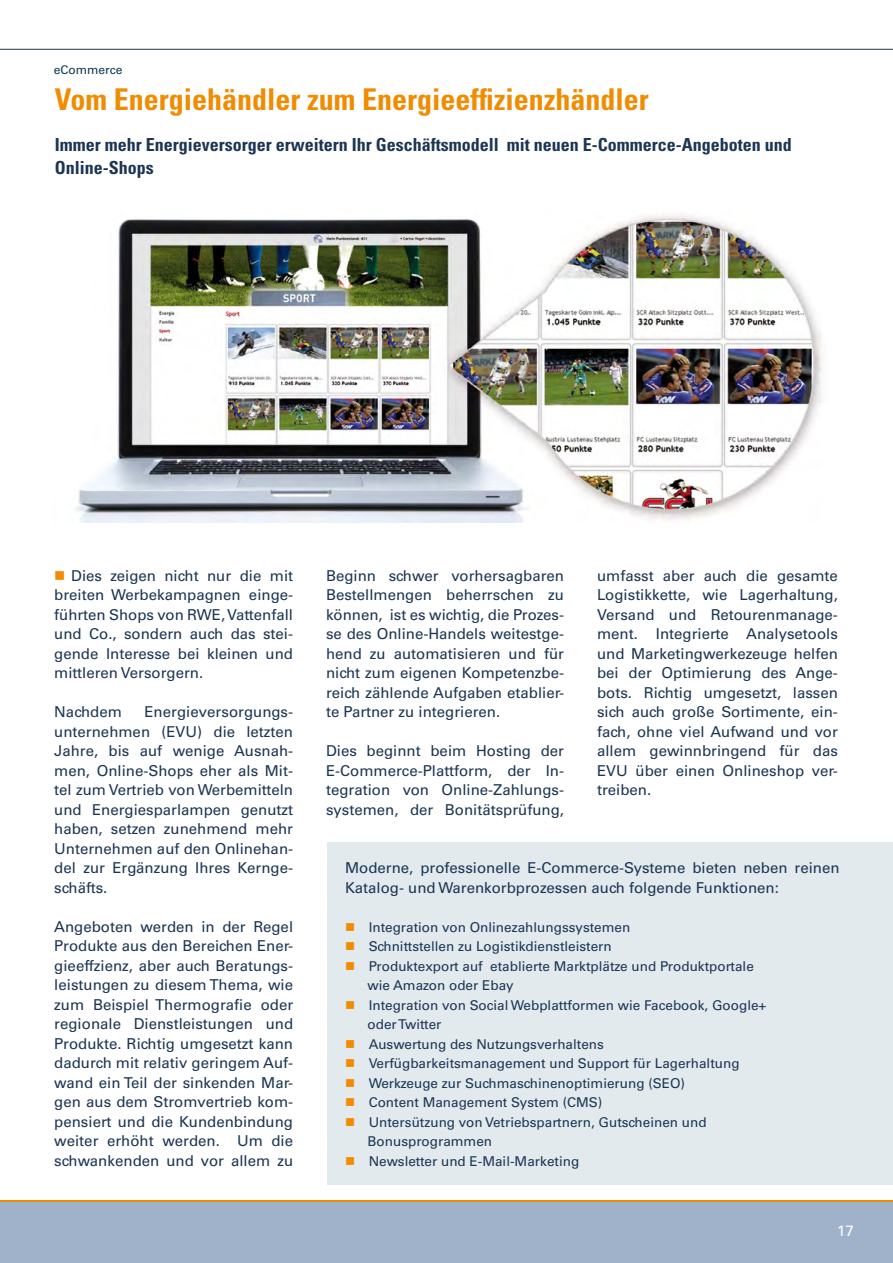
<style>
.page{position:relative;width:893px;height:1263px;background:#fff}
.page>*{position:absolute;margin:0;border:0;box-sizing:border-box;transform-origin:0 0}
.t1{font:700 condensed 30px "Univers LT";color:#f18c02}
.t2{font:700 condensed 18px/22.5px "Univers LT";color:#1b3553}
.t3{font:500 15px/19.5px "Univers CE";color:#1b3553;text-align:justify}
.t4{font:500 15px "Univers CE";color:#fff}
.t5{font:500 13.5px/19.5px "Univers CE";color:#1b3553}
.t6{font:500 12px "Univers CE";color:#0c3753}
.s1{color:#f18c02}
</style>
<div class="page">
<div style="left:0;top:1200px;width:893px;height:12px;background:#f18c02"></div>
<div style="left:0;top:1202px;width:893px;height:61px;background:#9fb2c9"></div>
<hr style="left:0;top:49px;width:893px;height:1px;background:#1b3553">
<img style="left:75px;top:214px;width:747px;height:308px">
<div style="left:327px;top:843px;width:566px;height:342px;background:#e2eaee"></div>
<p class="t6" style="left:54px;top:63px;width:70px">eCommerce</p>
<h1 class="t1" style="left:55px;top:81px;width:595px">Vom Energiehändler zum Energieeffizienzhändler</h1>
<p class="t2" style="left:55px;top:133px;width:738px">Immer mehr Energieversorger erweitern Ihr Geschäftsmodell mit neuen E-Commerce-Angeboten und<br>Online-Shops</p>
<p class="t3" style="left:54px;top:566px;width:240px"><span class="s1">■</span> Dies zeigen nicht nur die mit breiten Werbekampagnen einge&shy;führten Shops von RWE, Vattenfall und Co., sondern auch das stei&shy;gende Interesse bei kleinen und mittleren Versorgern.</p>
<p class="t3" style="left:54px;top:702px;width:69px">Nachdem</p>
<p class="t3" style="left:54px;top:702px;width:240px;text-indent:90px">Energieversorgungs&shy;unternehmen (EVU) die letzten Jahre, bis auf wenige Ausnah&shy;men, Online-Shops eher als Mit&shy;tel zum Vertrieb von Werbemitteln und Energiesparlampen genutzt haben, setzen zunehmend mehr Unternehmen auf den Onlinehan&shy;del zur Ergänzung Ihres Kernge&shy;schäfts.</p>
<p class="t3" style="left:54px;top:917px;width:240px">Angeboten werden in der Regel Produkte aus den Bereichen Ener&shy;gieeffzienz, aber auch Beratungs&shy;leistungen zu diesem Thema, wie zum Beispiel Thermografie oder regionale Dienstleistungen und Produkte. Richtig umgesetzt kann dadurch mit relativ geringem Auf&shy;wand ein Teil der sinkenden Mar&shy;gen aus dem Stromvertrieb kom&shy;pensiert und die Kundenbindung weiter erhöht werden. Um die schwankenden und vor allem zu</p>
<p class="t3" style="left:326px;top:566px;width:240px">Beginn schwer vorhersagbaren Bestellmengen beherrschen zu können, ist es wichtig, die Prozes&shy;se des Online-Handels weitestge&shy;hend zu automatisieren und für nicht zum eigenen Kompetenzbe&shy;reich zählende Aufgaben etablier&shy;te Partner zu integrieren.</p>
<p class="t3" style="left:326px;top:741px;width:240px">Dies beginnt beim Hosting der E-Commerce-Plattform, der In&shy;tegration von Online-Zahlungs&shy;systemen, der Bonitätsprüfung,</p>
<p class="t3" style="left:597px;top:566px;width:242px">umfasst aber auch die gesamte Logistikkette, wie Lagerhaltung, Versand und Retourenmanage&shy;ment. Integrierte Analysetools und Marketingwerkezeuge helfen bei der Optimierung des Ange&shy;bots. Richtig umgesetzt, lassen sich auch große Sortimente, ein&shy;fach, ohne viel Aufwand und vor allem gewinnbringend für das EVU über einen Onlineshop ver&shy;treiben.</p>
<p class="t3" style="left:345px;top:858px;width:496px">Moderne, professionelle E-Commerce-Systeme bieten neben reinen<br>Katalog- und Warenkorbprozessen auch folgende Funktionen:</p>
<p class="t5" style="left:345px;top:917px;width:287px"><span class="s1">■</span> Integration von Onlinezahlungssystemen</p>
<p class="t5" style="left:345px;top:937px;width:268px"><span class="s1">■</span> Schnittstellen zu Logistikdienstleistern</p>
<p class="t5" style="left:368px;top:956px;width:388px;text-indent:-23px"><span class="s1">■</span> Produktexport auf etablierte Marktplätze und Produktportale wie Amazon oder Ebay</p>
<p class="t5" style="left:368px;top:995px;width:400px;text-indent:-23px"><span class="s1">■</span> Integration von Social Webplattformen wie Facebook, Google+ oder Twitter</p>
<p class="t5" style="left:345px;top:1034px;width:260px"><span class="s1">■</span> Auswertung des Nutzungsverhaltens</p>
<p class="t5" style="left:345px;top:1054px;width:396px"><span class="s1">■</span> Verfügbarkeitsmanagement und Support für Lagerhaltung</p>
<p class="t5" style="left:345px;top:1073px;width:341px"><span class="s1">■</span> Werkzeuge zur Suchmaschinenoptimierung (SEO)</p>
<p class="t5" style="left:345px;top:1093px;width:259px"><span class="s1">■</span> Content Management System (CMS)</p>
<p class="t5" style="left:368px;top:1112px;width:341px;text-indent:-23px"><span class="s1">■</span> Untersützung von Vetriebspartnern, Gutscheinen und<br>Bonusprogrammen</p>
<p class="t5" style="left:345px;top:1151px;width:236px"><span class="s1">■</span> Newsletter und E-Mail-Marketing</p>
<p class="t4" style="left:837px;top:1221px;width:18px">17</p>
</div>
